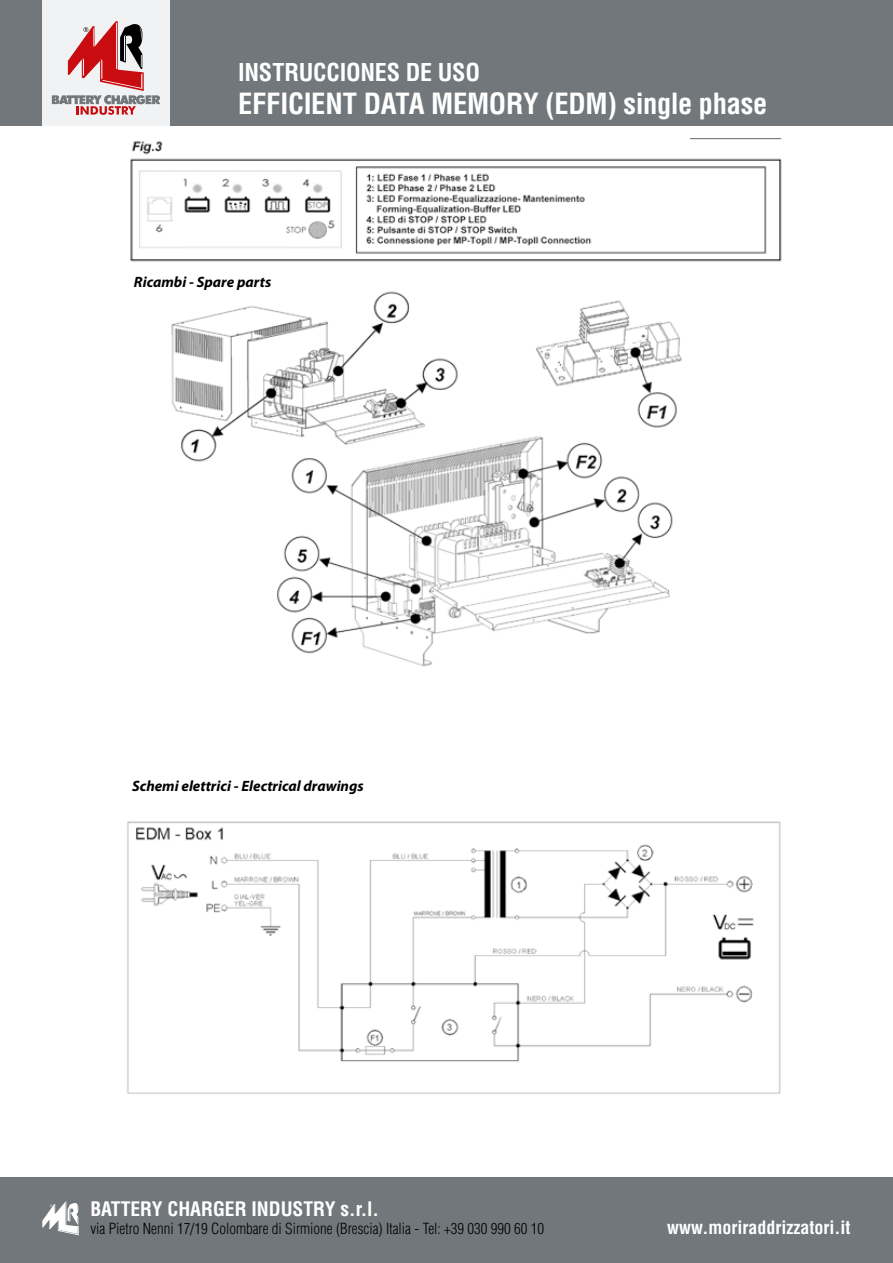
<style>
.page{position:relative;width:893px;height:1263px;background:#fff}
.page>*{position:absolute;margin:0;border:0;box-sizing:border-box;transform-origin:0 0}
.t1{font:700 condensed 28.5px "Helvetica LT Pro";letter-spacing:-.01em;color:#fff}
.t2{font:700 condensed 24px "Helvetica LT Pro";letter-spacing:-.01em;color:#fff}
.t3{font:700 condensed 19.5px "Helvetica LT Pro";color:#fff}
.t4{font:700 condensed 18px "Helvetica LT Pro";color:#fff}
.t5{font:300 condensed 15px "Helvetica LT Pro";color:#000}
.t6{font:italic 700 15px "Myriad Pro";color:#000}
</style>
<div class="page">
<div style="left:0;top:0;width:893px;height:125px;background:#71777a"></div>
<div style="left:43px;top:0;width:127px;height:125px;background:#f1f2f3"></div>
<div style="left:0;top:1178px;width:893px;height:85px;background:#71777a"></div>
<svg style="left:52px;top:21px;width:108px;height:94px"></svg>
<svg style="left:42px;top:1201px;width:37px;height:34px"></svg>
<img style="left:130px;top:138px;width:652px;height:529px">
<div style="left:129px;top:273px;width:149px;height:20px;background:#fff"></div>
<img style="left:127px;top:821px;width:654px;height:273px">
<h2 class="t2" style="left:238px;top:56px;width:243px">INSTRUCCIONES DE USO</h2>
<h1 class="t1" style="left:238px;top:84px;width:531px">EFFICIENT DATA MEMORY (EDM) single phase</h1>
<p class="t6" style="left:134px;top:272px;width:139px">Ricambi - Spare parts</p>
<p class="t6" style="left:132px;top:776px;width:233px">Schemi elettrici - Electrical drawings</p>
<h3 class="t3" style="left:90px;top:1195px;width:290px">BATTERY CHARGER INDUSTRY s.r.l.</h3>
<p class="t5" style="left:90px;top:1219px;width:455px">via Pietro Nenni 17/19 Colombare di Sirmione (Brescia) Italia - Tel: +39 030 990 60 10</p>
<p class="t4" style="left:667px;top:1216px;width:185px">www.moriraddrizzatori.it</p>
</div>
